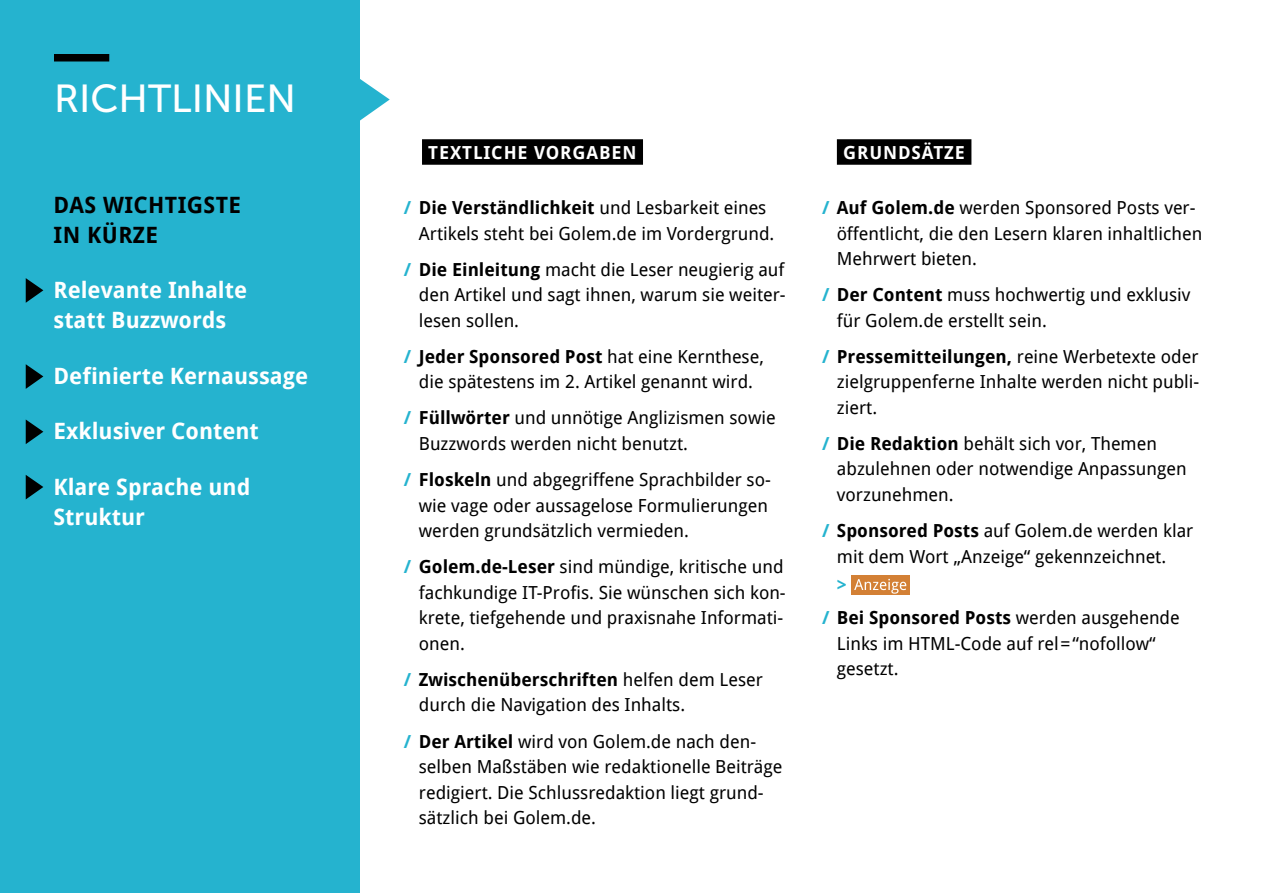
<style>
.page{position:relative;width:1263px;height:893px;background:#fff}
.page>*{position:absolute;margin:0;border:0;box-sizing:border-box;transform-origin:0 0}
.t1{font:39px "Museo Sans 500";color:#fff}
.t2{font:700 22.5px/30px "Droid Sans";color:#fff}
.t3{font:700 22.5px "Droid Sans";letter-spacing:.02em;color:#000}
.t4{font:18px/25.5px "Droid Sans";color:#000}
.t5{font:700 18px/33.2px "Droid Sans";color:#000}
.t6{font:700 18px "Droid Sans";letter-spacing:.05em;color:#fff}
.s1{font-weight:700;color:#25b3cf}
.s2{font-weight:700}
.s3{color:#25b3cf}
.s4{font-weight:400}
</style>
<div class="page">
<div style="left:0;top:0;width:359px;height:893px;background:#25b3cf"></div>
<div style="left:54px;top:54px;width:55px;height:8px;background:#000"></div>
<div style="left:422px;top:139px;width:221px;height:26px;background:#000"></div>
<div style="left:837px;top:139px;width:134px;height:26px;background:#000"></div>
<div style="left:851px;top:575px;width:59px;height:19px;background:#d38035"></div>
<svg style="left:854px;top:579px;width:52px;height:15px"></svg>
<svg style="left:359px;top:78px;width:31px;height:44px"></svg>
<svg style="left:26px;top:278px;width:17px;height:25px"></svg>
<svg style="left:26px;top:364px;width:17px;height:25px"></svg>
<svg style="left:26px;top:419px;width:17px;height:25px"></svg>
<svg style="left:26px;top:475px;width:17px;height:24px"></svg>
<h1 class="t1" style="left:54px;top:77px;width:243px">RICHTLINIEN</h1>
<p class="t3" style="left:54px;top:189px;width:85px">Das Wichtigst</p>
<p class="t3" style="left:229px;top:189px;width:14px">e</p>
<p class="t3" style="left:54px;top:219px;width:106px">in Kürze</p>
<p class="t2" style="left:54px;top:275px;width:195px">Relevante Inhalte statt Buzzwords</p>
<p class="t2" style="left:54px;top:360px;width:256px">Definierte Kernaussage</p>
<p class="t2" style="left:54px;top:416px;width:207px">Exklusiver Content</p>
<p class="t2" style="left:54px;top:471px;width:198px">Klare Sprache und<br>Struktur</p>
<p class="t6" style="left:428px;top:139px;width:67px">Textlich</p>
<p class="t6" style="left:518px;top:139px;width:56px">e Vorgab</p>
<p class="t6" style="left:611px;top:139px;width:23px">en</p>
<p class="t4" style="left:419px;top:194px;width:357px;text-indent:-15px"><span class="s1">/</span> <span class="s2">Die Verständlichkeit</span> und Lesbarkeit eines<br>Artikels steht bei Golem.de im Vordergrund.</p>
<p class="t4" style="left:419px;top:256px;width:368px;text-align:justify;text-indent:-15px"><span class="s1">/</span> <span class="s2">Die Einleitung</span> macht die Leser neugierig auf den Artikel und sagt ihnen, warum sie weiter&shy;lesen sollen.</p>
<p class="t4" style="left:404px;top:343px;width:361px;text-align:center"><span class="s1">/</span> <span class="s2">Jeder Sponsored Post</span> hat eine Kernthese, die spätestens im 2. Artikel genannt wird.</p>
<p class="t4" style="left:419px;top:405px;width:358px;text-indent:-15px"><span class="s1">/</span> <span class="s2">Füllwörter</span> und unnötige Anglizismen sowie<br>Buzzwords werden nicht benutzt.</p>
<p class="t4" style="left:419px;top:466px;width:353px;text-indent:-15px"><span class="s1">/</span> <span class="s2">Floskeln</span> und abgegriffene Sprachbilder so&shy;wie vage oder aussagelose Formulierungen werden grundsätzlich vermieden.</p>
<p class="t4" style="left:419px;top:553px;width:368px;text-indent:-15px"><span class="s1">/</span> <span class="s2">Golem.de-Leser</span> sind mündige, kritische und fachkundige IT-Profis. Sie wünschen sich kon&shy;krete, tiefgehende und praxisnahe Informati&shy;onen.</p>
<p class="t4" style="left:419px;top:666px;width:346px;text-indent:-15px"><span class="s1">/</span> <span class="s2">Zwischenüberschriften</span> helfen dem Leser durch die Navigation des Inhalts.</p>
<p class="t4" style="left:419px;top:728px;width:365px;text-indent:-15px"><span class="s1">/</span> <span class="s2">Der Artikel</span> wird von Golem.de nach den&shy;selben Maßstäben wie redaktionelle Beiträge redigiert. Die Schlussredaktion liegt grund&shy;sätzlich bei Golem.de.</p>
<p class="t6" style="left:843px;top:139px;width:53px">Grunds</p>
<p class="t6" style="left:922px;top:139px;width:44px">ätze</p>
<p class="t4" style="left:837px;top:194px;width:367px;text-indent:-15px"><span class="s1">/</span> <span class="s2">Auf Golem.de</span> werden Sponsored Posts ver&shy;öffentlicht, die den Lesern klaren inhaltlichen<br>Mehrwert bieten.</p>
<p class="t4" style="left:837px;top:281px;width:355px;text-indent:-15px"><span class="s1">/</span> <span class="s2">Der Content</span> muss hochwertig und exklusiv für Golem.de erstellt sein.</p>
<p class="t4" style="left:837px;top:343px;width:364px;text-align:justify;text-indent:-15px"><span class="s1">/</span> <span class="s2">Pressemitteilungen,</span> reine Werbetexte oder zielgruppenferne Inhalte werden nicht publi&shy;ziert.</p>
<p class="t4" style="left:837px;top:430px;width:351px;text-indent:-15px"><span class="s1">/</span> <span class="s2">Die Redaktion</span> behält sich vor, Themen abzulehnen oder notwendige Anpassungen vorzunehmen.</p>
<p class="t4" style="left:837px;top:517px;width:358px;text-indent:-15px"><span class="s1">/</span> <span class="s2">Sponsored Posts</span> auf Golem.de werden klar mit dem Wort „Anzeige“ gekennzeichnet.</p>
<p class="t5" style="left:822px;top:567px;width:359px;text-indent:15px"><span class="s3">&gt;<br>/</span> Bei Sponsored Posts <span class="s4">werden ausgehende</span></p>
<p class="t4" style="left:837px;top:630px;width:320px">Links im HTML-Code auf rel = “nofollow“ gesetzt.</p>
</div>
